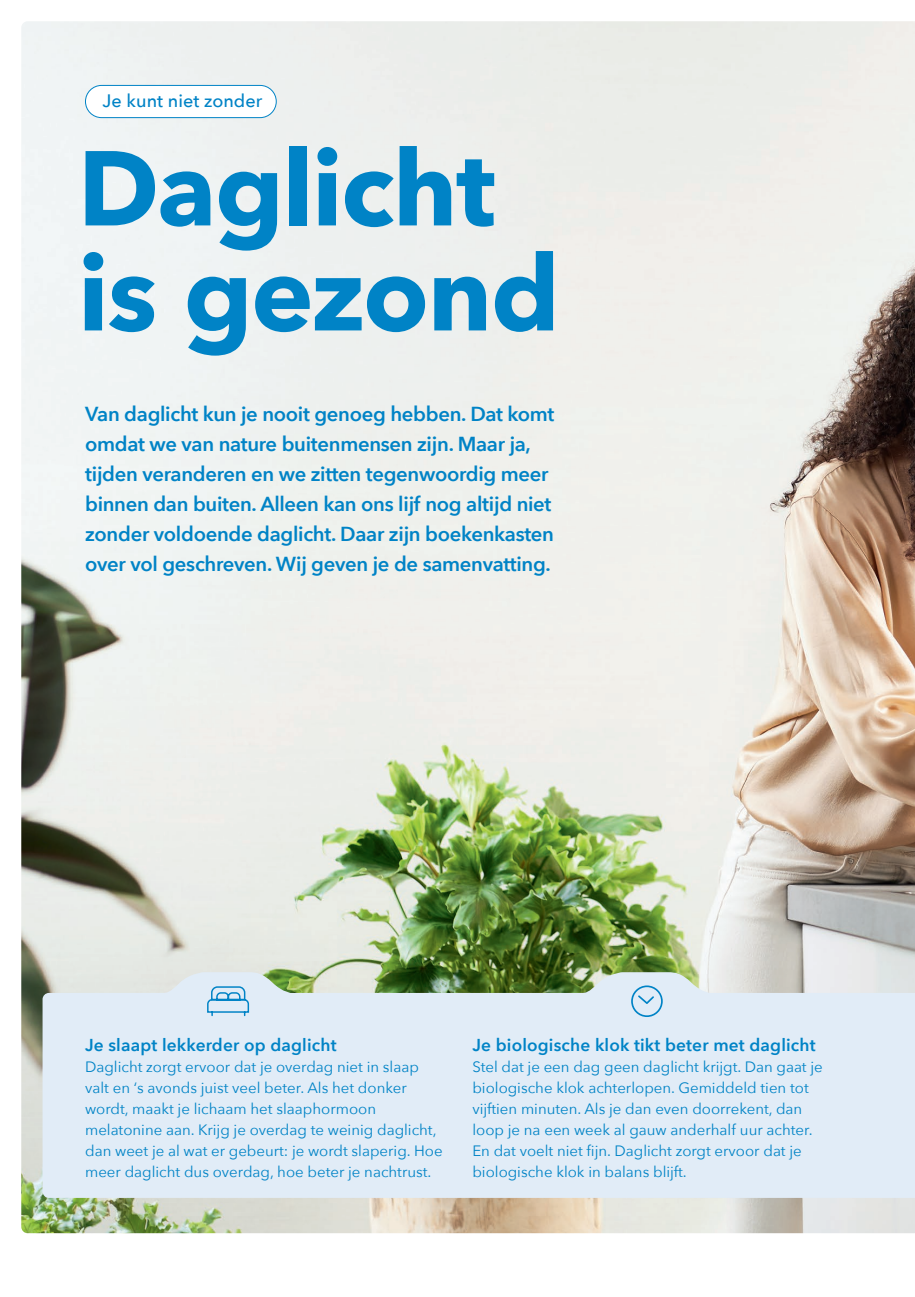
<style>
.page{position:relative;width:915px;height:1297px;background:#fff}
.page>*{position:absolute;margin:0;border:0;box-sizing:border-box;transform-origin:0 0}
.t1{font:700 105px/105px "Avenir Next";letter-spacing:-.015em;color:#0083c6}
.t2{font:600 20.25px/30px "Avenir Next";letter-spacing:-.015em;color:#0083c6}
.t3{font:500 18px "Avenir Next";color:#0083c6}
.t4{font:600 17.25px "Avenir Next";letter-spacing:.01em;color:#0083c6}
.t5{font:15px/21px "Avenir Next";color:#0083c6}
</style>
<div class="page">
<img style="left:21px;top:21px;width:893px;height:1212px">
<div style="left:43px;top:993px;width:871px;height:205px;background:#e1ecf7"></div>
<svg style="left:102px;top:972px;width:249px;height:45px;background:#d3e2e3"></svg>
<div style="left:85px;top:85px;width:191px;height:33px;background:#fff;border-radius:16px"></div>
<div style="left:85px;top:85px;width:191px;height:33px;border:1px solid #0083c6;border-radius:16px"></div>
<svg style="left:520px;top:972px;width:250px;height:45px;background:#c7d6d3"></svg>
<p class="t3" style="left:103px;top:94px;width:161px">Je kunt niet zonder</p>
<h1 class="t1" style="left:78px;top:145px;width:483px">Daglicht is gezond</h1>
<p class="t2" style="left:85px;top:401px;width:470px">Van daglicht kun je nooit genoeg hebben. Dat komt omdat we van nature buitenmensen zijn. Maar ja, tijden veranderen en we zitten tegenwoordig meer binnen dan buiten. Alleen kan ons lijf nog altijd niet zonder voldoende daglicht. Daar zijn boekenkasten over vol geschreven. Wij geven je de samenvatting.</p>
<p class="t4" style="left:85px;top:1038px;width:253px">Je slaapt lekkerder op daglicht</p>
<p class="t5" style="left:85px;top:1055px;width:359px">Daglicht zorgt ervoor dat je overdag niet in slaap valt en ‘s avonds juist veel beter. Als het donker wordt, maakt je lichaam het slaaphormoon melatonine aan. Krijg je overdag te weinig daglicht, dan weet je al wat er gebeurt: je wordt slaperig. Hoe meer daglicht dus overdag, hoe beter je nachtrust.</p>
<p class="t4" style="left:472px;top:1038px;width:344px">Je biologische klok tikt beter met daglicht</p>
<p class="t5" style="left:472px;top:1055px;width:352px">Stel dat je een dag geen daglicht krijgt. Dan gaat je biologische klok achterlopen. Gemiddeld tien tot vijftien minuten. Als je dan even doorrekent, dan loop je na een week al gauw anderhalf uur achter.<br>En dat voelt niet fijn. Daglicht zorgt ervoor dat je biologische klok in balans blijft.</p>
</div>
